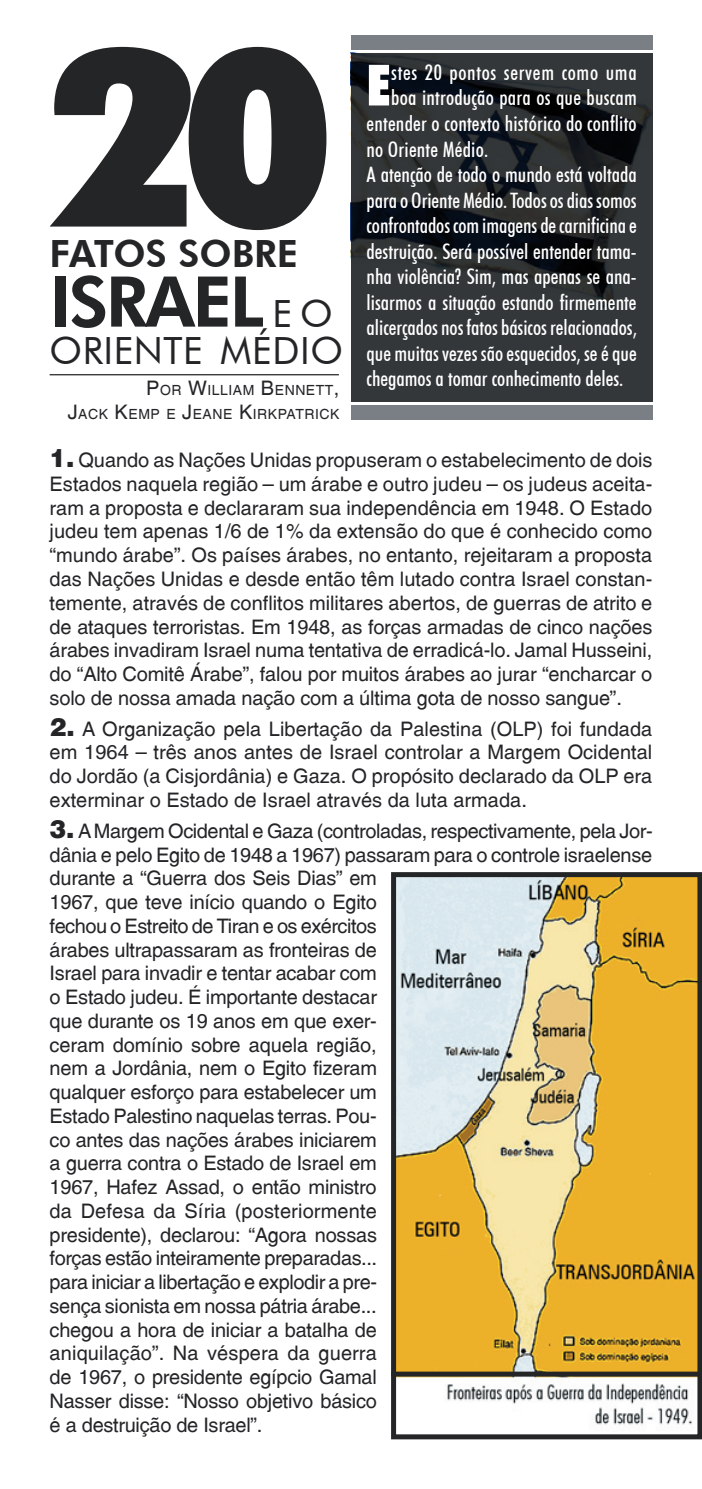
<style>
.page{position:relative;width:702px;height:1489px;background:#fff}
.page>*{position:absolute;margin:0;border:0;box-sizing:border-box;transform-origin:0 0}
.t1{font:900 condensed 247px "Futura BT";color:#242527;scale:1.22 1}
.t2{font:800 70px "Futura BT";letter-spacing:-.04em;color:#242527}
.t3{font:900 condensed 57px "Futura BT";color:#fff}
.t4{font:37.5px "Futura BT";letter-spacing:.015em;color:#242527}
.t5{font:800 37.5px "Futura BT";color:#242527}
.t6{font:500 condensed 21.25px "Futura BT";color:#fff}
.t7{font:500 condensed 21.25px "Futura BT";letter-spacing:.035em;color:#fff}
.t8{font:20px/23.8px "Switzerland Plain";letter-spacing:-.015em;color:#242527;text-align:justify}
.t9{font:14px/24px "Switzerland Plain";letter-spacing:.035em;color:#242527;text-align:right}
.s1{font-weight:400;font-size:37.5px}
.s2{font-size:20px}
.s3{font-family:"Switzerland Black Plain";font-size:25px}
</style>
<div class="page">
<div style="left:351px;top:53px;width:301px;height:349px;background:#333739"></div>
<img style="left:351px;top:53px;width:301px;height:255px">
<div style="left:351px;top:35px;width:301px;height:15px;background:#797f85"></div>
<div style="left:351px;top:405px;width:301px;height:14px;background:#797f85"></div>
<hr style="left:50px;top:374px;width:289px;height:1px;background:#242527">
<svg style="left:391px;top:872px;width:311px;height:568px;background:#d6ba73"></svg>
<div style="left:391px;top:1371px;width:311px;height:5px;background:#242527"></div>
<h1 class="t1" style="left:50px;top:-11px;width:233px">20</h1>
<h3 class="t5" style="left:50px;top:230px;width:250px">FATOS SOBRE</h3>
<h2 class="t2" style="left:50px;top:259px;width:285px">ISRAEL <span class="s1">E O</span></h2>
<h3 class="t4" style="left:50px;top:328px;width:295px">ORIENTE MÉDIO</h3>
<p class="t9" style="left:68px;top:378px;width:273px"><span class="s2">P</span>OR <span class="s2">W</span>ILLIAM <span class="s2">B</span>ENNETT<span class="s2">,<br>J</span>ACK <span class="s2">K</span>EMP E <span class="s2">J</span>EANE <span class="s2">K</span>IRKPATRICK</p>
<h3 class="t3" style="left:366px;top:51px;width:26px">E</h3>
<p class="t7" style="left:391px;top:59px;width:247px">stes 20 pontos servem como uma</p>
<p class="t6" style="left:391px;top:85px;width:247px">boa introdução para os que buscam</p>
<p class="t6" style="left:366px;top:110px;width:272px">entender o contexto histórico do conflito</p>
<p class="t6" style="left:366px;top:136px;width:123px">no Oriente Médio.</p>
<p class="t6" style="left:366px;top:161px;width:271px">A atenção de todo o mundo está voltada</p>
<p class="t6" style="left:366px;top:187px;width:272px">para o Oriente Médio. Todos os dias somos</p>
<p class="t6" style="left:366px;top:212px;width:272px">confrontados com imagens de carnificina e</p>
<p class="t6" style="left:366px;top:238px;width:271px">destruição. Será possível entender tama-</p>
<p class="t6" style="left:366px;top:263px;width:271px">nha violência? Sim, mas apenas se ana-</p>
<p class="t6" style="left:366px;top:289px;width:271px">lisarmos a situação estando firmemente</p>
<p class="t6" style="left:366px;top:314px;width:272px">alicerçados nos fatos básicos relacionados,</p>
<p class="t6" style="left:366px;top:340px;width:272px">que muitas vezes são esquecidos, se é que</p>
<p class="t6" style="left:366px;top:365px;width:258px">chegamos a tomar conhecimento deles.</p>
<p class="t8" style="left:50px;top:448px;width:604px"><span class="s3">1.</span> Quando as Nações Unidas propuseram o estabelecimento de dois Estados naquela região – um árabe e outro judeu – os judeus aceita&shy;ram a proposta e declararam sua independência em 1948. O Estado judeu tem apenas 1/6 de 1% da extensão do que é conhecido como “mundo árabe”. Os países árabes, no entanto, rejeitaram a proposta das Nações Unidas e desde então têm lutado contra Israel constan&shy;temente, através de conflitos militares abertos, de guerras de atrito e de ataques terroristas. Em 1948, as forças armadas de cinco nações árabes invadiram Israel numa tentativa de erradicá-lo. Jamal Husseini, do “Alto Comitê Árabe”, falou por muitos árabes ao jurar “encharcar o solo de nossa amada nação com a última gota de nosso sangue”.</p>
<p class="t8" style="left:50px;top:716px;width:604px"><span class="s3">2.</span> A Organização pela Libertação da Palestina (OLP) foi fundada em 1964 – três anos antes de Israel controlar a Margem Ocidental do Jordão (a Cisjordânia) e Gaza. O propósito declarado da OLP era exterminar o Estado de Israel através da luta armada.</p>
<p class="t8" style="left:50px;top:818px;width:604px;text-align:left"><span class="s3">3.</span> A Margem Ocidental e Gaza (controladas, respectivamente, pela Jor&shy;dânia e pelo Egito de 1948 a 1967) passaram para o controle israelense durante a “Guerra dos Seis Dias” em<br>1967, que teve início quando o Egito<br>fechou o Estreito de Tiran e os exércitos<br>árabes ultrapassaram as fronteiras de<br>Israel para invadir e tentar acabar com<br>o Estado judeu. É importante destacar<br>que durante os 19 anos em que exer-<br>ceram domínio sobre aquela região,<br>nem a Jordânia, nem o Egito fizeram<br>qualquer esforço para estabelecer um<br>Estado Palestino naquelas terras. Pou-<br>co antes das nações árabes iniciarem<br>a guerra contra o Estado de Israel em<br>1967, Hafez Assad, o então ministro<br>da Defesa da Síria (posteriormente<br>presidente), declarou: “Agora nossas<br>forças estão inteiramente preparadas...<br>para iniciar a libertação e explodir a pre-<br>sença sionista em nossa pátria árabe...<br>chegou a hora de iniciar a batalha de<br>aniquilação”. Na véspera da guerra<br>de 1967, o presidente egípcio Gamal<br>Nasser disse: “Nosso objetivo básico<br>é a destruição de Israel”.</p>
</div>
